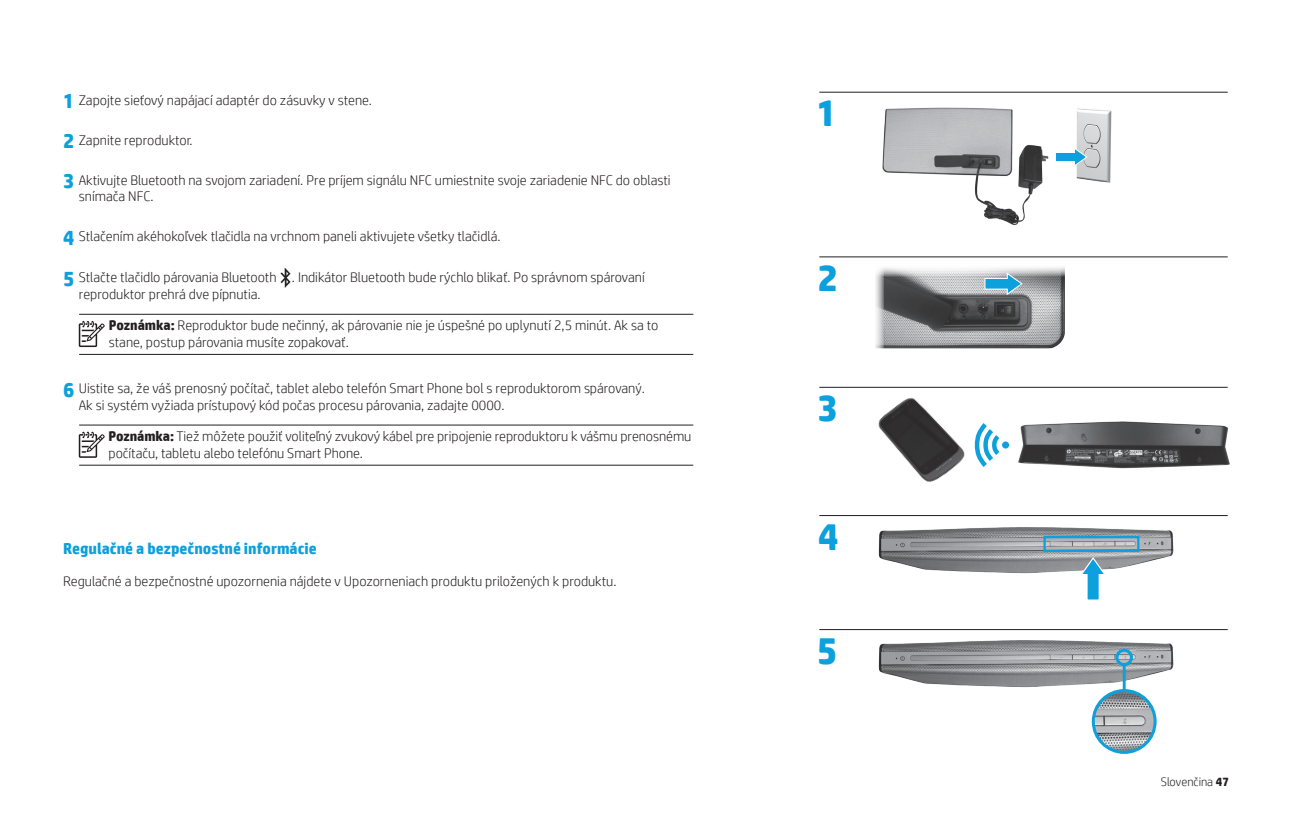
<style>
.page{position:relative;width:1292px;height:819px;background:#fff}
.page>*{position:absolute;margin:0;border:0;box-sizing:border-box;transform-origin:0 0}
.t1{font:700 38.32px "HP Simplified";color:#0ca0dd}
._1_text_title__no_DC{font:700 15.75px "HP Simplified";color:#0ca0dd}
.STEPS{font:300 14px/16.8px "HP Simplified";color:#231f20}
.note{font:300 14px/16.8px "HP Simplified";letter-spacing:-.005em;color:#231f20}
.TS_2ND_PARA{font:300 14px "HP Simplified";color:#231f20}
._1_text_title{font:300 14px "HP Simplified";color:#231f20}
.figure_titles{font:300 12.25px "HP Simplified";color:#231f20}
.s1{font-weight:700;font-size:21px;color:#0ca0dd}
.s2{font-weight:700}
</style>
<div class="page">
<hr style="left:79px;top:314px;width:614px;height:1px;background:#231f20">
<hr style="left:79px;top:354px;width:614px;height:1px;background:#231f20">
<hr style="left:79px;top:425px;width:614px;height:1px;background:#231f20">
<hr style="left:79px;top:465px;width:614px;height:1px;background:#231f20">
<img style="left:280px;top:268px;width:11px;height:19px">
<svg style="left:79px;top:321px;width:26px;height:26px"></svg>
<svg style="left:79px;top:432px;width:26px;height:26px"></svg>
<img style="left:884px;top:276px;width:180px;height:72px">
<svg style="left:845px;top:256px;width:267px;height:20px"></svg>
<svg style="left:855px;top:256px;width:29px;height:93px"></svg>
<img style="left:1076px;top:108px;width:36px;height:75px">
<hr style="left:819px;top:257px;width:408px;height:1px;background:#231f20">
<hr style="left:819px;top:387px;width:408px;height:1px;background:#231f20">
<hr style="left:819px;top:515px;width:408px;height:1px;background:#231f20">
<hr style="left:819px;top:92px;width:408px;height:1px;background:#231f20">
<hr style="left:819px;top:629px;width:408px;height:1px;background:#231f20">
<img style="left:1018px;top:421px;width:212px;height:48px">
<img style="left:882px;top:107px;width:167px;height:118px">
<svg style="left:984px;top:271px;width:39px;height:25px"></svg>
<img style="left:878px;top:527px;width:295px;height:47px">
<svg style="left:1056px;top:147px;width:32px;height:21px"></svg>
<div style="left:1043px;top:536px;width:96px;height:16px;border:2px solid #0ca0dd"></div>
<img style="left:878px;top:640px;width:295px;height:48px">
<img style="left:1093px;top:691px;width:62px;height:61px;border-radius:31px">
<div style="left:1091px;top:689px;width:65px;height:65px;border:3px solid #0ca0dd;border-radius:50%"></div>
<div style="left:1115px;top:649px;width:18px;height:17px;border:3px solid #0ca0dd;border-radius:50%"></div>
<hr style="left:1122px;top:665px;width:3px;height:26px;background:#0ca0dd">
<svg style="left:1079px;top:556px;width:27px;height:44px"></svg>
<img style="left:866px;top:386px;width:149px;height:96px">
<svg style="left:974px;top:423px;width:25px;height:44px"></svg>
<div style="left:1002px;top:441px;width:7px;height:8px;background:#0ca0dd;border-radius:50%"></div>
<p class="_1_text_title" style="left:63px;top:92px;width:310px"><span class="s1">1</span> Zapojte sieťový napájací adaptér do zásuvky v stene.</p>
<p class="STEPS" style="left:63px;top:131px;width:131px"><span class="s1">2</span> Zapnite reproduktor.</p>
<p class="STEPS" style="left:79px;top:171px;width:593px;text-indent:-16px"><span class="s1">3</span> Aktivujte Bluetooth na svojom zariadení. Pre príjem signálu NFC umiestnite svoje zariadenie NFC do oblasti snímača NFC.</p>
<p class="STEPS" style="left:63px;top:228px;width:439px"><span class="s1">4</span> Stlačením akéhokoľvek tlačidla na vrchnom paneli aktivujete všetky tlačidlá.</p>
<p class="STEPS" style="left:79px;top:269px;width:567px;text-indent:-16px"><span class="s1">5</span> Stlačte tlačidlo párovania Bluetooth . Indikátor Bluetooth bude rýchlo blikať. Po správnom spárovaní reproduktor prehrá dve pípnutia.</p>
<p class="note" style="left:109px;top:317px;width:551px"><span class="s2">Poznámka:</span> Reproduktor bude nečinný, ak párovanie nie je úspešné po uplynutí 2,5 minút. Ak sa to stane, postup párovania musíte zopakovať.</p>
<p class="STEPS" style="left:79px;top:380px;width:567px;text-indent:-16px"><span class="s1">6</span> Uistite sa, že váš prenosný počítač, tablet alebo telefón Smart Phone bol s reproduktorom spárovaný.<br>Ak si systém vyžiada prístupový kód počas procesu párovania, zadajte 0000.</p>
<p class="note" style="left:109px;top:428px;width:584px"><span class="s2">Poznámka:</span> Tiež môžete použiť voliteľný zvukový kábel pre pripojenie reproduktoru k vášmu prenosnému počítaču, tabletu alebo telefónu Smart Phone.</p>
<p class="_1_text_title__no_DC" style="left:63px;top:539px;width:255px">Regulačné a bezpečnostné informácie</p>
<p class="TS_2ND_PARA" style="left:63px;top:574px;width:555px">Regulačné a bezpečnostné upozornenia nájdete v Upozorneniach produktu priložených k produktu.</p>
<h1 class="t1" style="left:816px;top:90px;width:22px">1</h1>
<h1 class="t1" style="left:817px;top:255px;width:22px">2</h1>
<h1 class="t1" style="left:817px;top:386px;width:22px">3</h1>
<h1 class="t1" style="left:818px;top:514px;width:22px">4</h1>
<h1 class="t1" style="left:817px;top:628px;width:22px">5</h1>
<p class="figure_titles" style="left:1160px;top:775px;width:70px">Slovenčina <span class="s2">47</span></p>
</div>
